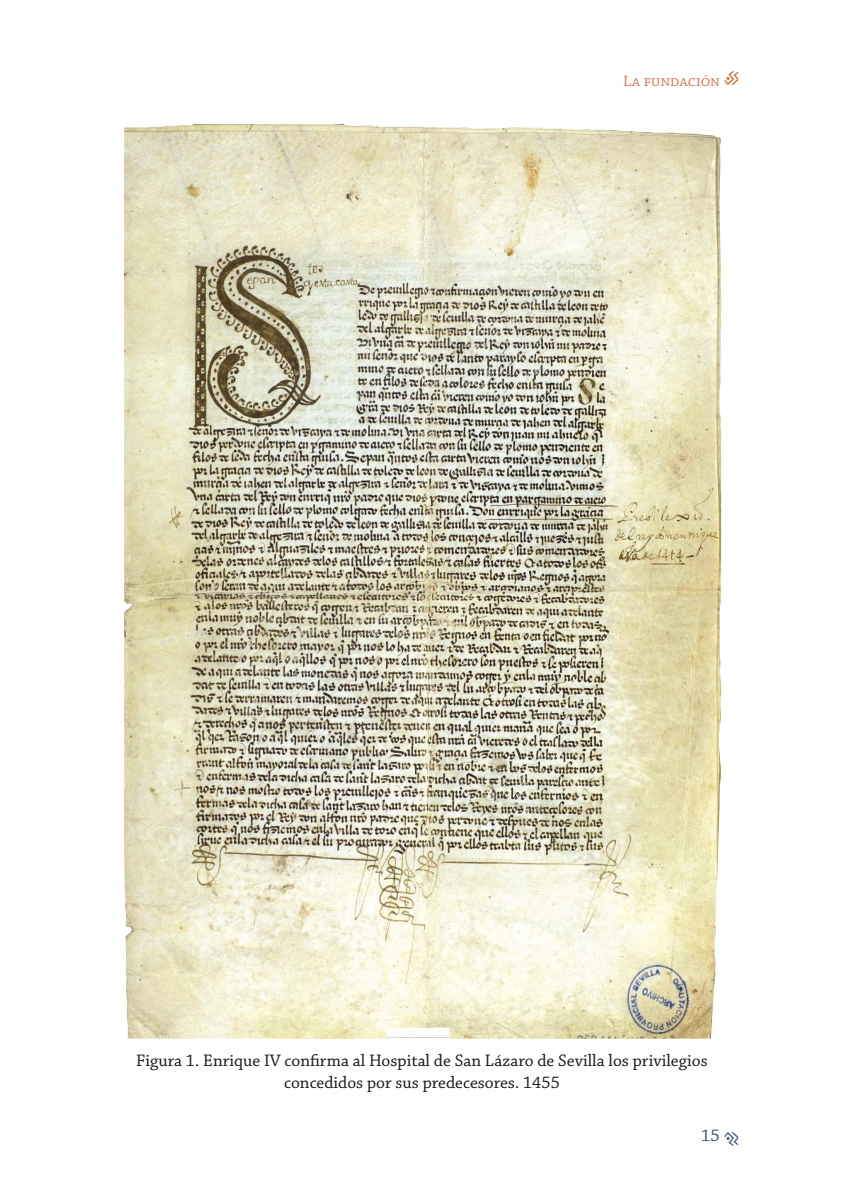
<style>
.page{position:relative;width:844px;height:1191px;background:#fff}
.page>*{position:absolute;margin:0;border:0;box-sizing:border-box;transform-origin:0 0}
.t1{font:17.5px/21px "Chaparral Pro";color:#1a181c;text-align:center}
.t2{font:17.5px "Chaparral Pro Capt";color:#3e4c80}
.t3{font:15.75px "Chaparral Pro";color:#d97b52}
</style>
<div class="page">
<img style="left:124px;top:124px;width:598px;height:914px">
<p class="t3" style="left:623px;top:72px;width:98px">La fundación</p>
<p class="t1" style="left:136px;top:1051px;width:573px">Figura 1. Enrique IV confirma al Hospital de San Lázaro de Sevilla los privilegios concedidos por sus predecesores. 1455</p>
<p class="t2" style="left:700px;top:1125px;width:43px">15 )</p>
</div>
